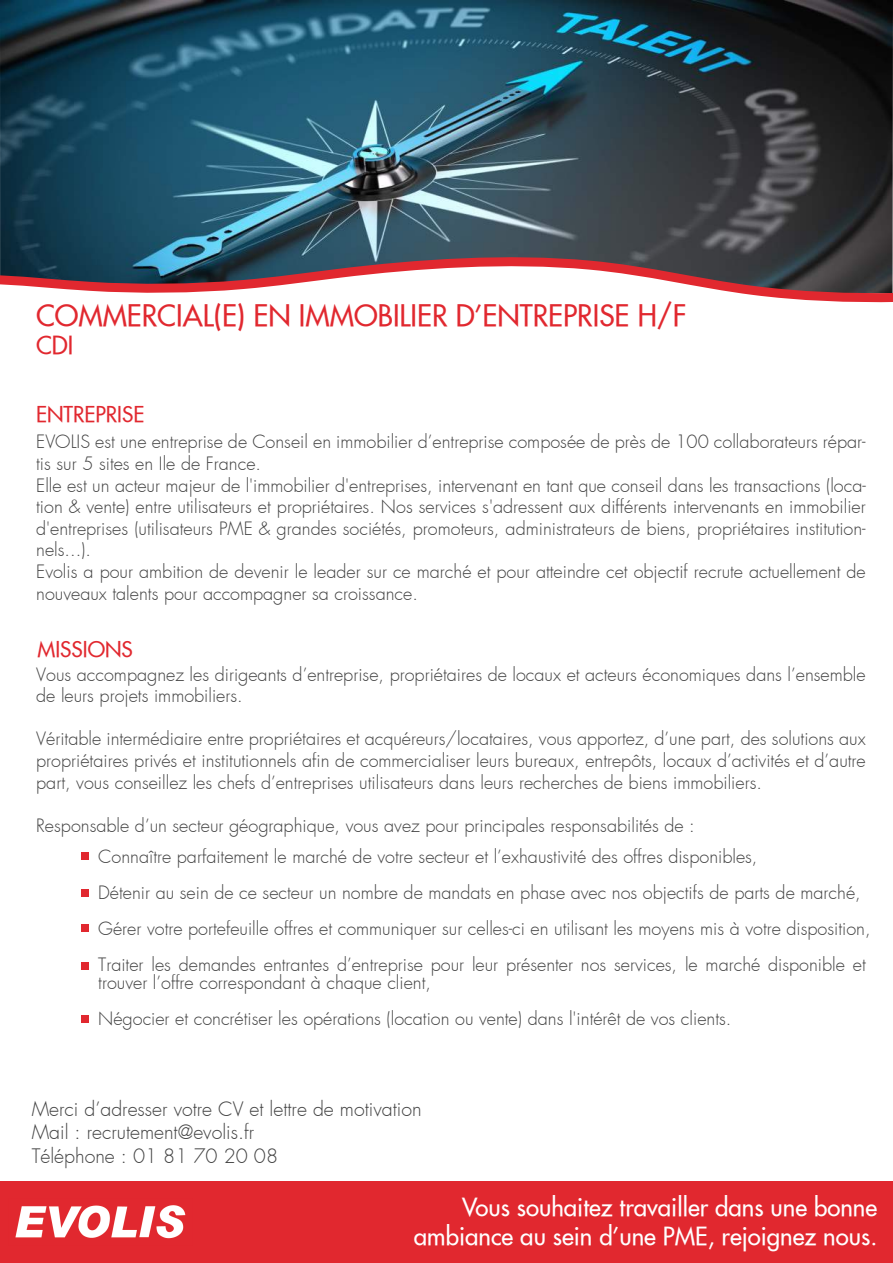
<style>
.page{position:relative;width:893px;height:1263px;background:#fff}
.page>*{position:absolute;margin:0;border:0;box-sizing:border-box;transform-origin:0 0}
.t1{font:28.5px "Futura Extended";color:#e1282f}
.t2{font:24px/28.8px "Futura Extended";color:#fff;text-align:right}
.t3{font:24px "Futura Extended";color:#e1282f}
.t4{font:21px "Futura Extended";color:#e1282f}
.t5{font:300 19.5px/23.4px "Futura";color:#414141}
.t6{font:300 18px/21.6px "Futura";color:#414141}
</style>
<div class="page">
<img style="left:0;top:0;width:893px;height:248px">
<svg style="left:0;top:248px;width:893px;height:55px"></svg>
<div style="left:0;top:1181px;width:893px;height:82px;background:#e1282f"></div>
<img style="left:15px;top:1205px;width:171px;height:34px">
<div style="left:81px;top:852px;width:7px;height:8px;background:#e1282f"></div>
<div style="left:81px;top:889px;width:7px;height:8px;background:#e1282f"></div>
<div style="left:81px;top:962px;width:7px;height:8px;background:#e1282f"></div>
<div style="left:81px;top:924px;width:7px;height:8px;background:#e1282f"></div>
<div style="left:81px;top:1015px;width:7px;height:7px;background:#e1282f"></div>
<h1 class="t1" style="left:36px;top:296px;width:652px">COMMERCIAL(E) EN IMMOBILIER D’ENTREPRISE H/F</h1>
<h2 class="t3" style="left:36px;top:330px;width:39px">CDI</h2>
<p class="t4" style="left:36px;top:400px;width:110px">ENTREPRISE</p>
<p class="t6" style="left:36px;top:431px;width:831px">EVOLIS est une entreprise de Conseil en immobilier d’entreprise composée de près de 100 collaborateurs répar&shy;tis sur 5 sites en Ile de France.<br>Elle est un acteur majeur de l'immobilier d'entreprises, intervenant en tant que conseil dans les transactions (loca&shy;tion &amp; vente) entre utilisateurs et propriétaires. Nos services s'adressent aux différents intervenants en immobilier d'entreprises (utilisateurs PME &amp; grandes sociétés, promoteurs, administrateurs de biens, propriétaires institution&shy;nels...).<br>Evolis a pour ambition de devenir le leader sur ce marché et pour atteindre cet objectif recrute actuellement de nouveaux talents pour accompagner sa croissance.</p>
<p class="t4" style="left:38px;top:635px;width:97px">MISSIONS</p>
<p class="t6" style="left:36px;top:663px;width:831px">Vous accompagnez les dirigeants d’entreprise, propriétaires de locaux et acteurs économiques dans l’ensemble de leurs projets immobiliers.</p>
<p class="t6" style="left:36px;top:728px;width:831px;text-align:justify">Véritable intermédiaire entre propriétaires et acquéreurs/locataires, vous apportez, d’une part, des solutions aux propriétaires privés et institutionnels afin de commercialiser leurs bureaux, entrepôts, locaux d’activités et d’autre part, vous conseillez les chefs d’entreprises utilisateurs dans leurs recherches de biens immobiliers.</p>
<p class="t6" style="left:36px;top:815px;width:660px">Responsable d’un secteur géographique, vous avez pour principales responsabilités de :</p>
<p class="t6" style="left:98px;top:839px;width:774px;line-height:36px">Connaître parfaitement le marché de votre secteur et l’exhaustivité des offres disponibles,<br>Détenir au sein de ce secteur un nombre de mandats en phase avec nos objectifs de parts de marché, Gérer votre portefeuille offres et communiquer sur celles-ci en utilisant les moyens mis à votre disposition, Traiter les demandes entrantes d’entreprise pour leur présenter nos services, le marché disponible et</p>
<p class="t6" style="left:98px;top:965px;width:635px;line-height:36px">trouver l’offre correspondant à chaque client,<br>Négocier et concrétiser les opérations (location ou vente) dans l'intérêt de vos clients.</p>
<p class="t5" style="left:32px;top:1097px;width:391px">Merci d’adresser votre CV et lettre de motivation<br>Mail : recrutement@evolis.fr<br>Téléphone : 01 81 70 20 08</p>
<h2 class="t2" style="left:414px;top:1193px;width:465px">Vous souhaitez travailler dans une bonne ambiance au sein d'une PME, rejoignez nous.</h2>
</div>
